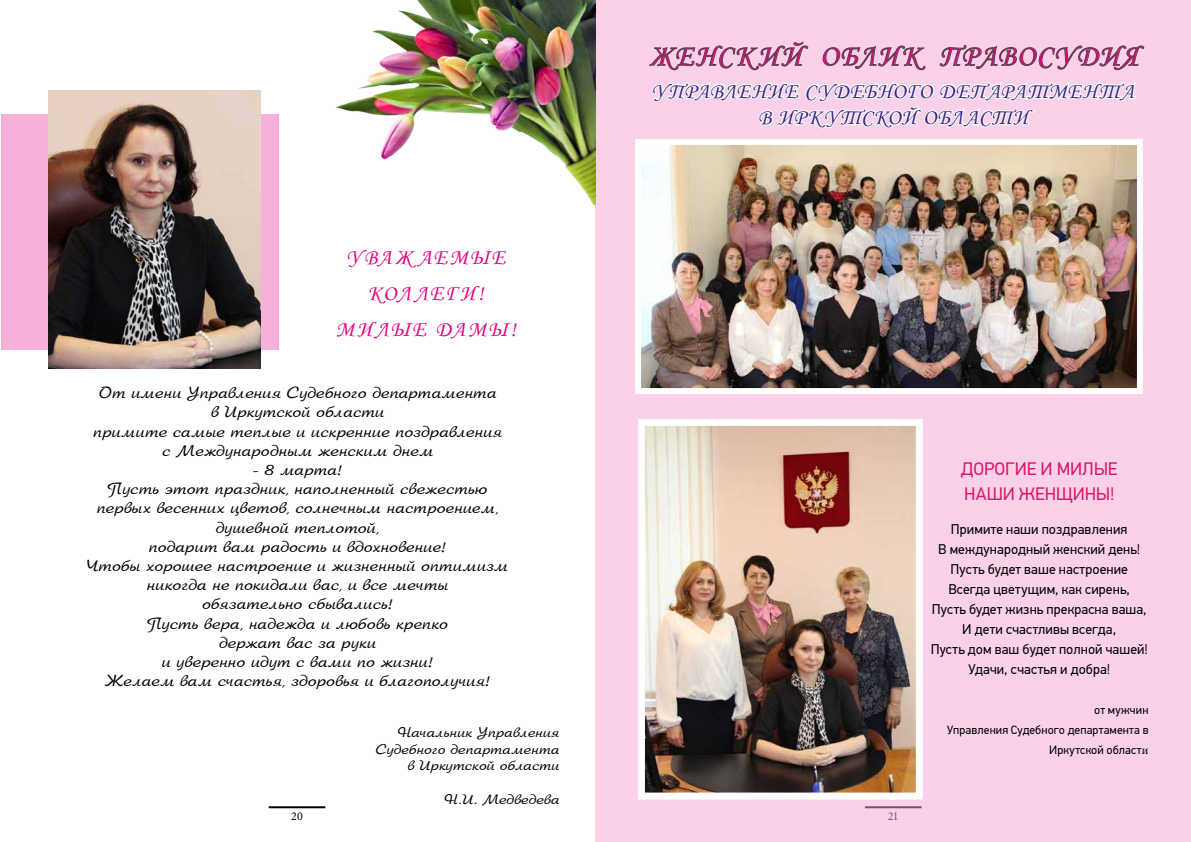
<style>
.page{position:relative;width:1191px;height:842px;background:#fff}
.page>*{position:absolute;margin:0;border:0;box-sizing:border-box;transform-origin:0 0}
.t1{font:30px "Monotype Corsiva";letter-spacing:.055em;color:#e6007d}
.t2{font:22px/26.4px "Monotype Corsiva";letter-spacing:.045em;color:#312783;text-align:center}
.t3{font:22px/36px "Monotype Corsiva";letter-spacing:.085em;color:#e6007d;text-align:center}
.t4{font:18px/25px "PF Din Text Pro";letter-spacing:-.005em;color:#da166a}
.t5{font:16px/19.2px "Arbat";letter-spacing:.005em;color:#000;text-align:center}
.t6{font:14px/20px "PF Din Text Pro";letter-spacing:.005em;color:#000;text-align:center}
.t7{font:14px/16.8px "Arbat";letter-spacing:.01em;color:#000;text-align:right}
.t8{font:12px/20px "PF Din Text Pro";letter-spacing:.005em;color:#000;text-align:right}
.t9{font:12px "Minion Pro";color:#000}
.s1{font-family:"Minion Pro"}
</style>
<div class="page">
<hr style="left:269px;top:806px;width:56px;height:2px;background:#000">
<div style="left:595px;top:0;width:596px;height:842px;background:#fad1e9"></div>
<div style="left:1px;top:114px;width:278px;height:235px;background:#f7b0da"></div>
<img style="left:48px;top:91px;width:213px;height:278px">
<img style="left:335px;top:0;width:260px;height:205px">
<img style="left:642px;top:146px;width:494px;height:241px">
<div style="left:635px;top:139px;width:508px;height:255px;border:6px solid #fff"></div>
<svg style="left:649px;top:41px;width:495px;height:88px"></svg>
<img style="left:646px;top:427px;width:268px;height:364px">
<div style="left:638px;top:419px;width:284px;height:380px;border:7px solid #fff"></div>
<h2 class="t3" style="left:346px;top:239px;width:160px">УВАЖ АЕМЫЕ<br>КОЛЛЕГИ!</h2>
<h2 class="t3" style="left:336px;top:311px;width:181px">МИЛЫЕ ДАМЫ!</h2>
<p class="t5" style="left:93px;top:384px;width:410px">От имени Управления Судебного департамента в Иркутской области<br>примите самые теплые и искренние поздравления с Международным женским днем</p>
<p class="t5" style="left:87px;top:460px;width:423px">- 8 марта!<br>Пусть этот праздник, наполненный свежестью первых весенних цветов, солнечным настроением, душевной теплотой,<br>подарит вам радость и вдохновение!<br>Чтобы хорошее настроение и жизненный оптимизм никогда не покидали вас, и все мечты<br>обязательно сбывались!<br>Пусть вера, надежда и любовь крепко<br>держат вас за руки<br>и уверенно идут с вами по жизни!<br>Желаем вам счастья, здоровья и благополучия!</p>
<p class="t7" style="left:376px;top:724px;width:185px">Начальник Управления<br>Судебного департамента в Иркутской области</p>
<p class="t7" style="left:445px;top:791px;width:116px">Н.И. Медведева</p>
<h1 class="t1" style="left:649px;top:38px;width:490px">ЖЕНСКИЙ ОБЛИК ПРАВОСУДИЯ</h1>
<h2 class="t2" style="left:652px;top:78px;width:484px">УПРАВЛЕНИЕ СУДЕБНОГО ДЕПАРАТМЕНТА<br>В ИРКУТСКОЙ ОБЛАСТИ</h2>
<p class="t4" style="left:960px;top:457px;width:158px">ДОРОГИЕ И МИЛЫЕ<br>НАШИ ЖЕНЩИНЫ!</p>
<p class="t6" style="left:930px;top:519px;width:219px">Примите наши поздравления<br>В международный женский день!<br>Пусть будет ваше настроение<br>Всегда цветущим, как сирень,<br>Пусть будет жизнь прекрасна ваша,<br>И дети счастливы всегда,<br>Пусть дом ваш будет полной чашей!<br>Удачи, счастья и добра!</p>
<p class="t8" style="left:947px;top:700px;width:203px">от мужчин<br>Управления Судебного департамента в<br>Иркутской област<span class="s1">и</span></p>
<p class="t9" style="left:291px;top:808px;width:13px">20</p>
<p class="t9" style="left:887px;top:808px;width:13px">21</p>
</div>
